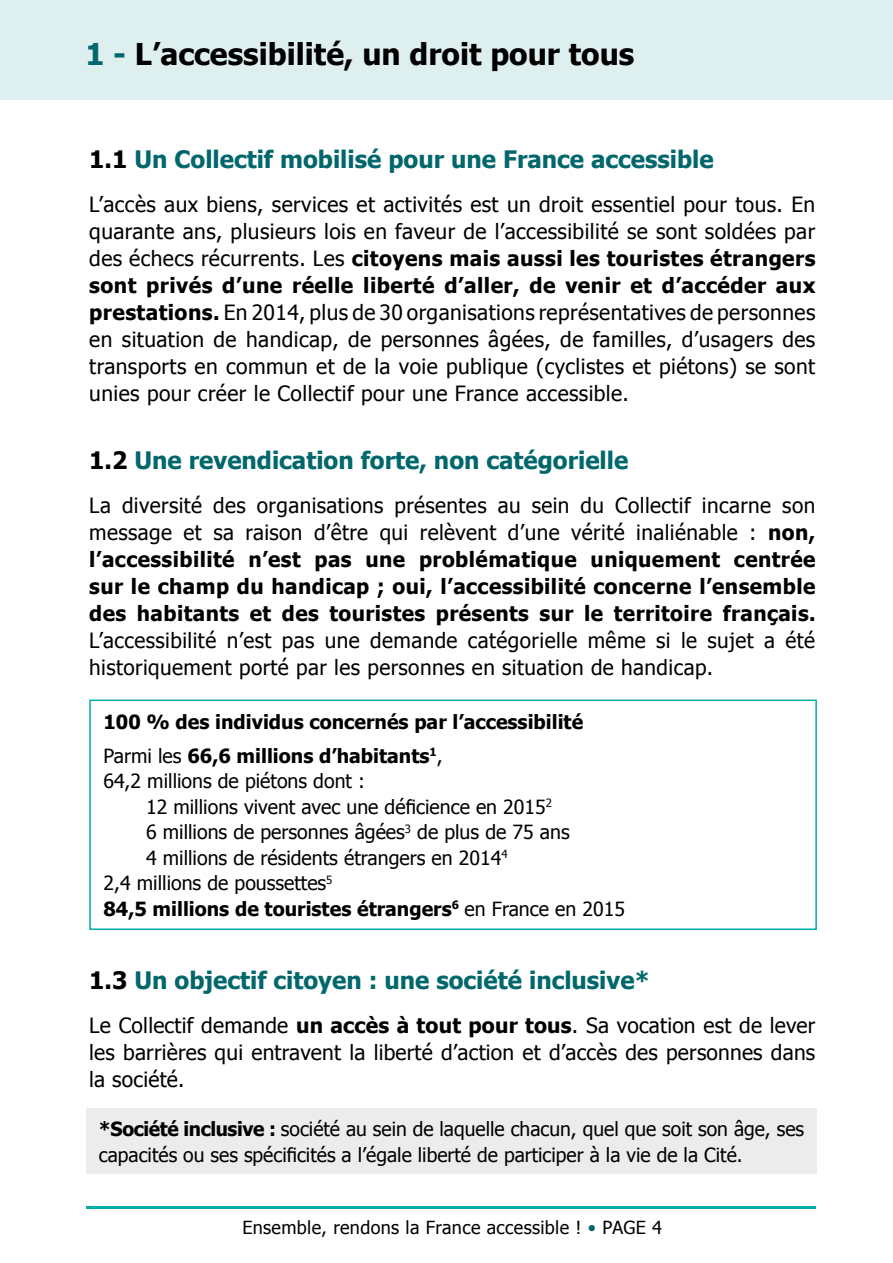
<style>
.page{position:relative;width:893px;height:1263px;background:#fff}
.page>*{position:absolute;margin:0;border:0;box-sizing:border-box;transform-origin:0 0}
.t1{font:700 30px "Tahoma";color:#000}
.t2{font:700 24px "Tahoma";color:#00676c}
.t3{font:21px/27px "Tahoma";letter-spacing:.02em;color:#000;text-align:justify}
.t4{font:700 21px/27px "Tahoma";letter-spacing:.02em;color:#000;text-align:justify}
.t5{font:19.5px/25.5px "Tahoma";color:#000}
.t6{font:700 19.5px/34px "Tahoma";color:#000}
.t7{font:18px "Tahoma";letter-spacing:.02em;color:#000}
.s1{color:#00676c}
.s2{color:#000}
.s3{font-weight:700}
.s4{font-weight:400}
</style>
<div class="page">
<div style="left:0;top:0;width:893px;height:99px;background:#deefef"></div>
<div style="left:89px;top:699px;width:728px;height:231px;border:2px solid #00aca8"></div>
<hr style="left:86px;top:1206px;width:729px;height:3px;background:#00aca8">
<div style="left:86px;top:1108px;width:731px;height:66px;background:#ececed"></div>
<h1 class="t1" style="left:85px;top:34px;width:550px"><span class="s1">1 -</span> L’accessibilité, un droit pour tous</h1>
<p class="t2" style="left:89px;top:142px;width:626px"><span class="s2">1.1</span> Un Collectif mobilisé pour une France accessible</p>
<p class="t3" style="left:89px;top:190px;width:728px">L’accès aux biens, services et activités est un droit essentiel pour tous. En quarante ans, plusieurs lois en faveur de l’accessibilité se sont soldées par des échecs récurrents. Les <span class="s3">citoyens mais aussi les touristes étrangers sont privés d’une réelle liberté d’aller, de venir et d’accéder aux prestations.</span> En 2014, plus de 30 organisations représentatives de personnes en situation de handicap, de personnes âgées, de familles, d’usagers des transports en commun et de la voie publique (cyclistes et piétons) se sont unies pour créer le Collectif pour une France accessible.</p>
<p class="t2" style="left:89px;top:443px;width:541px"><span class="s2">1.2</span> Une revendication forte, non catégorielle</p>
<p class="t4" style="left:89px;top:491px;width:728px"><span class="s4">La diversité des organisations présentes au sein du Collectif incarne son message et sa raison d’être qui relèvent d’une vérité inaliénable :</span> non, l’accessibilité n’est pas une problématique uniquement centrée sur le champ du handicap ; oui, l’accessibilité concerne l’ensemble des habitants et des touristes présents sur le territoire français.</p>
<p class="t3" style="left:89px;top:626px;width:727px">L’accessibilité n’est pas une demande catégorielle même si le sujet a été historiquement porté par les personnes en situation de handicap.</p>
<p class="t6" style="left:104px;top:703px;width:481px">100 % des individus concernés par l’accessibilité<br><span class="s4">Parmi les</span> 66,6 millions d’habitants<sup>1</sup><span class="s4">,</span></p>
<p class="t5" style="left:104px;top:767px;width:263px">64,2 millions de piétons dont :</p>
<p class="t5" style="left:146px;top:793px;width:407px">12 millions vivent avec une déficience en 2015<sup>2</sup></p>
<p class="t5" style="left:146px;top:818px;width:425px">6 millions de personnes âgées<sup>3</sup> de plus de 75 ans</p>
<p class="t5" style="left:146px;top:844px;width:363px">4 millions de résidents étrangers en 2014<sup>4</sup></p>
<p class="t5" style="left:104px;top:869px;width:230px">2,4 millions de poussettes<sup>5</sup></p>
<p class="t6" style="left:104px;top:890px;width:523px">84,5 millions de touristes étrangers<sup>6</sup> <span class="s4">en France en 2015</span></p>
<p class="t2" style="left:89px;top:963px;width:562px"><span class="s2">1.3</span> Un objectif citoyen : une société inclusive*</p>
<p class="t3" style="left:89px;top:1011px;width:728px">Le Collectif demande <span class="s3">un accès à tout pour tous</span>. Sa vocation est de lever les barrières qui entravent la liberté d’action et d’accès des personnes dans la société.</p>
<p class="t5" style="left:99px;top:1115px;width:707px"><span class="s3">*Société inclusive :</span> société au sein de laquelle chacun, quel que soit son âge, ses capacités ou ses spécificités a l’égale liberté de participer à la vie de la Cité.</p>
<p class="t7" style="left:242px;top:1215px;width:421px">Ensemble, rendons la France accessible ! <span class="s1">•</span> PAGE 4</p>
</div>
